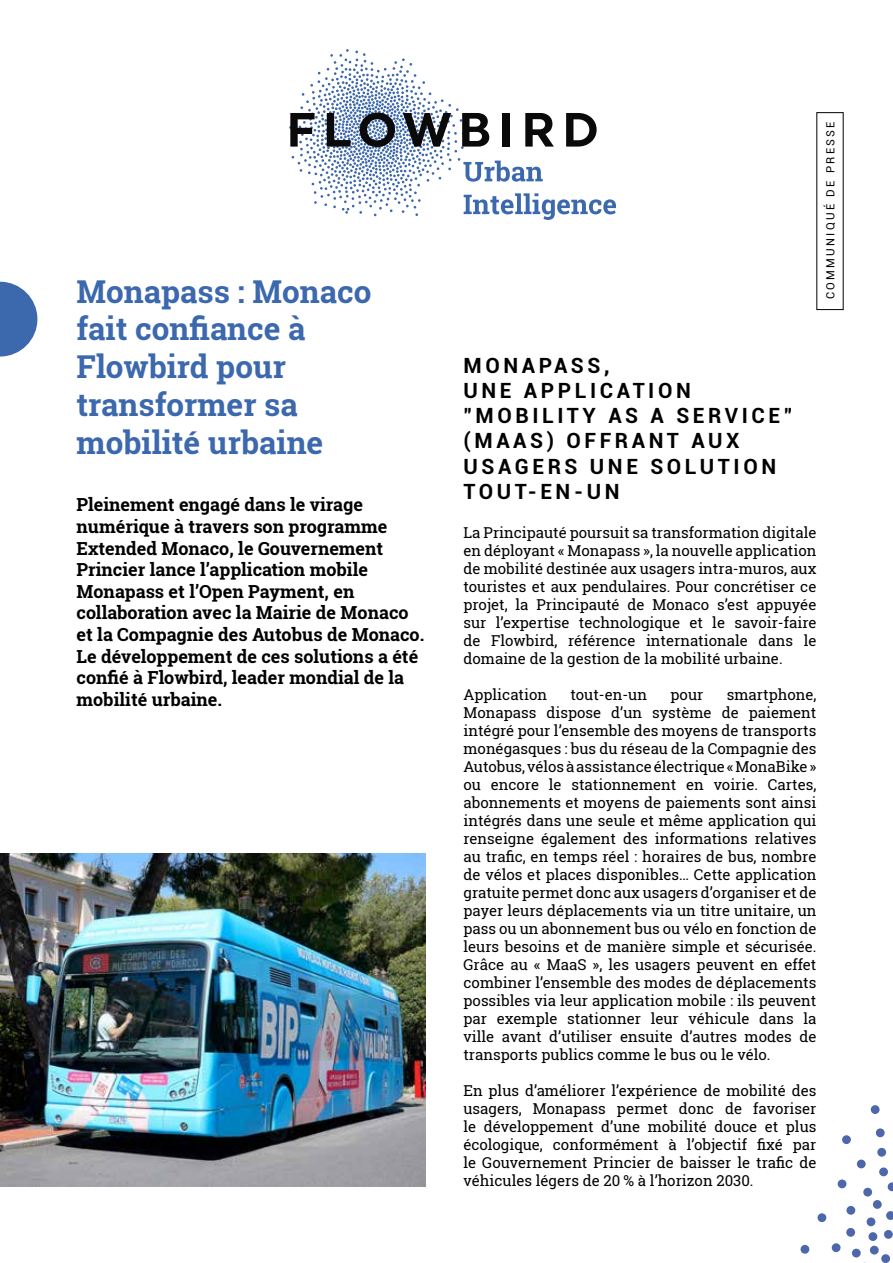
<style>
.page{position:relative;width:893px;height:1263px;background:#fff}
.page>*{position:absolute;margin:0;border:0;box-sizing:border-box;transform-origin:0 0}
.t1{font:700 31.5px/37.8px "Roboto Slab";color:#3c68ae}
.t2{font:700 21px/25.2px "Roboto";letter-spacing:.17em;color:#000}
.t3{font:700 18px/21.6px "Roboto Slab";color:#000}
.t4{font:15px/18px "Roboto Slab";color:#000;text-align:justify}
.t5{font:11.25px "Roboto";letter-spacing:.2em;color:#000}
</style>
<div class="page">
<img style="left:0;top:853px;width:425px;height:333px">
<svg style="left:0;top:282px;width:37px;height:74px"></svg>
<svg style="left:289px;top:49px;width:327px;height:171px"></svg>
<div style="left:871px;top:1105px;width:8px;height:9px;background:#4c67aa;border-radius:50%"></div>
<div style="left:842px;top:1135px;width:9px;height:9px;background:#4c67aa;border-radius:50%"></div>
<div style="left:876px;top:1128px;width:9px;height:9px;background:#4c67aa;border-radius:50%"></div>
<div style="left:877px;top:1148px;width:9px;height:9px;background:#4c67aa;border-radius:50%"></div>
<div style="left:879px;top:1167px;width:9px;height:9px;background:#4c67aa;border-radius:50%"></div>
<div style="left:857px;top:1159px;width:9px;height:9px;background:#4c67aa;border-radius:50%"></div>
<div style="left:867px;top:1217px;width:8px;height:9px;background:#4c67aa;border-radius:50%"></div>
<div style="left:863px;top:1188px;width:9px;height:8px;background:#4c67aa;border-radius:50%"></div>
<svg style="left:888px;top:1182px;width:5px;height:9px"></svg>
<div style="left:838px;top:1179px;width:8px;height:9px;background:#4c67aa;border-radius:50%"></div>
<svg style="left:886px;top:1211px;width:7px;height:9px"></svg>
<div style="left:873px;top:1200px;width:9px;height:9px;background:#4c67aa;border-radius:50%"></div>
<div style="left:846px;top:1206px;width:9px;height:9px;background:#4c67aa;border-radius:50%"></div>
<div style="left:817px;top:1213px;width:9px;height:9px;background:#4c67aa;border-radius:50%"></div>
<svg style="left:800px;top:1244px;width:10px;height:10px"></svg>
<svg style="left:846px;top:1227px;width:9px;height:10px"></svg>
<div style="left:868px;top:1232px;width:10px;height:9px;background:#4c67aa;border-radius:4px"></div>
<svg style="left:884px;top:1229px;width:9px;height:10px"></svg>
<div style="left:881px;top:1254px;width:9px;height:9px;background:#4c67aa;border-radius:50%"></div>
<svg style="left:869px;top:1245px;width:10px;height:10px"></svg>
<svg style="left:851px;top:1248px;width:10px;height:10px"></svg>
<svg style="left:831px;top:1243px;width:10px;height:9px"></svg>
<h1 class="t1" style="left:77px;top:272px;width:296px">Monapass : Monaco fait confiance à<br>Flowbird pour transformer sa mobilité urbaine</h1>
<p class="t3" style="left:77px;top:494px;width:349px">Pleinement engagé dans le virage numérique à travers son programme Extended Monaco, le Gouvernement Princier lance l’application mobile Monapass et l’Open Payment, en collaboration avec la Mairie de Monaco et la Compagnie des Autobus de Monaco.<br>Le développement de ces solutions a été confié à Flowbird, leader mondial de la mobilité urbaine.</p>
<p class="t5" style="left:823px;top:299px;width:179px;rotate:-90deg">COMMUNIQUÉ DE PRESSE</p>
<h2 class="t2" style="left:463px;top:352px;width:330px">MONAPASS,<br>UNE APPLICATION "MOBILITY AS A SERVICE" (MAAS) OFFRANT AUX<br>USAGERS UNE SOLUTION<br>TOUT-EN-UN</h2>
<p class="t4" style="left:463px;top:524px;width:354px">La Principauté poursuit sa transformation digitale en déployant « Monapass », la nouvelle application de mobilité destinée aux usagers intra-muros, aux touristes et aux pendulaires. Pour concrétiser ce projet, la Principauté de Monaco s’est appuyée sur l’expertise technologique et le savoir-faire de Flowbird, référence internationale dans le domaine de la gestion de la mobilité urbaine.</p>
<p class="t4" style="left:463px;top:686px;width:85px">Application</p>
<p class="t4" style="left:570px;top:686px;width:78px">tout-en-un</p>
<p class="t4" style="left:670px;top:686px;width:34px">pour</p>
<p class="t4" style="left:463px;top:686px;width:354px;text-indent:263px">smartphone, Monapass dispose d’un système de paiement intégré pour l’ensemble des moyens de transports monégasques : bus du réseau de la Compagnie des Autobus, vélos à assistance électrique « MonaBike » ou encore le stationnement en voirie. Cartes, abonnements et moyens de paiements sont ainsi intégrés dans une seule et même application qui renseigne également des informations relatives au trafic, en temps réel : horaires de bus, nombre de vélos et places disponibles… Cette application gratuite permet donc aux usagers d’organiser et de payer leurs déplacements via un titre unitaire, un pass ou un abonnement bus ou vélo en fonction de leurs besoins et de manière simple et sécurisée.<br>Grâce au « MaaS », les usagers peuvent en effet combiner l’ensemble des modes de déplacements possibles via leur application mobile : ils peuvent par exemple stationner leur véhicule dans la ville avant d’utiliser ensuite d’autres modes de transports publics comme le bus ou le vélo.</p>
<p class="t4" style="left:463px;top:1082px;width:354px">En plus d’améliorer l’expérience de mobilité des usagers, Monapass permet donc de favoriser le développement d’une mobilité douce et plus écologique, conformément à l’objectif fixé par le Gouvernement Princier de baisser le trafic de véhicules légers de 20 % à l’horizon 2030.</p>
</div>
